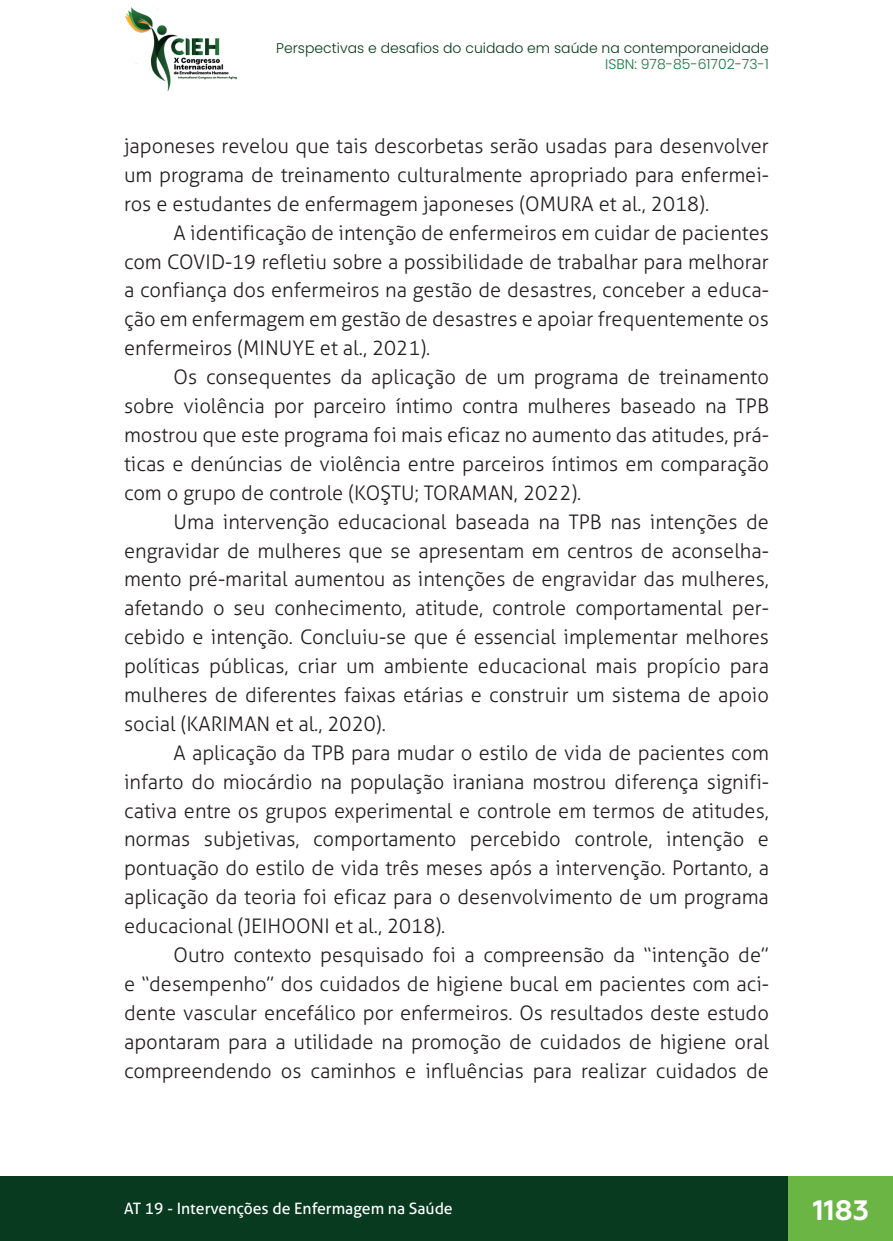
<style>
.page{position:relative;width:893px;height:1241px;background:#fff}
.page>*{position:absolute;margin:0;border:0;box-sizing:border-box;transform-origin:0 0}
.t1{font:700 28px "Geometria";color:#fff}
._8_CORPO{font:300 20.12px/28.9px "Aller";color:#231f20;text-align:justify}
.t2{font:15.75px "Aller";color:#fff}
.t3{font:300 14px "Poppins";color:#073a1e}
.t4{font:300 14px "Poppins";color:#177541}
</style>
<div class="page">
<div style="left:0;top:1176px;width:893px;height:64px;background:#073a1e"></div>
<div style="left:789px;top:1176px;width:104px;height:64px;background:#6ab544"></div>
<img style="left:125px;top:6px;width:112px;height:86px">
<p class="t3" style="left:276px;top:39px;width:494px">Perspectivas e desafios do cuidado em saúde na contemporaneidade</p>
<p class="t4" style="left:605px;top:56px;width:165px">ISBN: 978-85-61702-73-1</p>
<p class="_8_CORPO" style="left:124px;top:131px;width:646px">japoneses revelou que tais descorbetas serão usadas para desenvolver um programa de treinamento culturalmente apropriado para enfermei&shy;ros e estudantes de enfermagem japoneses (OMURA et al., 2018).</p>
<p class="_8_CORPO" style="left:124px;top:218px;width:646px;text-indent:50px">A identificação de intenção de enfermeiros em cuidar de pacientes com COVID-19 refletiu sobre a possibilidade de trabalhar para melhorar a confiança dos enfermeiros na gestão de desastres, conceber a educa&shy;ção em enfermagem em gestão de desastres e apoiar frequentemente os enfermeiros (MINUYE et al., 2021).</p>
<p class="_8_CORPO" style="left:124px;top:362px;width:646px;text-indent:50px">Os consequentes da aplicação de um programa de treinamento sobre violência por parceiro íntimo contra mulheres baseado na TPB mostrou que este programa foi mais eficaz no aumento das atitudes, prá&shy;ticas e denúncias de violência entre parceiros íntimos em comparação com o grupo de controle (KOŞTU; TORAMAN, 2022).</p>
<p class="_8_CORPO" style="left:124px;top:507px;width:646px;text-indent:50px">Uma intervenção educacional baseada na TPB nas intenções de engravidar de mulheres que se apresentam em centros de aconselha&shy;mento pré-marital aumentou as intenções de engravidar das mulheres, afetando o seu conhecimento, atitude, controle comportamental per&shy;cebido e intenção. Concluiu-se que é essencial implementar melhores políticas públicas, criar um ambiente educacional mais propício para mulheres de diferentes faixas etárias e construir um sistema de apoio social (KARIMAN et al., 2020).</p>
<p class="_8_CORPO" style="left:124px;top:738px;width:646px;text-indent:50px">A aplicação da TPB para mudar o estilo de vida de pacientes com infarto do miocárdio na população iraniana mostrou diferença signifi&shy;cativa entre os grupos experimental e controle em termos de atitudes, normas subjetivas, comportamento percebido controle, intenção e pontuação do estilo de vida três meses após a intervenção. Portanto, a aplicação da teoria foi eficaz para o desenvolvimento de um programa educacional (JEIHOONI et al., 2018).</p>
<p class="_8_CORPO" style="left:124px;top:940px;width:646px;text-indent:50px">Outro contexto pesquisado foi a compreensão da “intenção de” e “desempenho” dos cuidados de higiene bucal em pacientes com aci&shy;dente vascular encefálico por enfermeiros. Os resultados deste estudo apontaram para a utilidade na promoção de cuidados de higiene oral compreendendo os caminhos e influências para realizar cuidados de</p>
<p class="t2" style="left:124px;top:1198px;width:330px">AT 19 - Intervenções de Enfermagem na Saúde</p>
<h1 class="t1" style="left:813px;top:1192px;width:57px">1183</h1>
</div>
